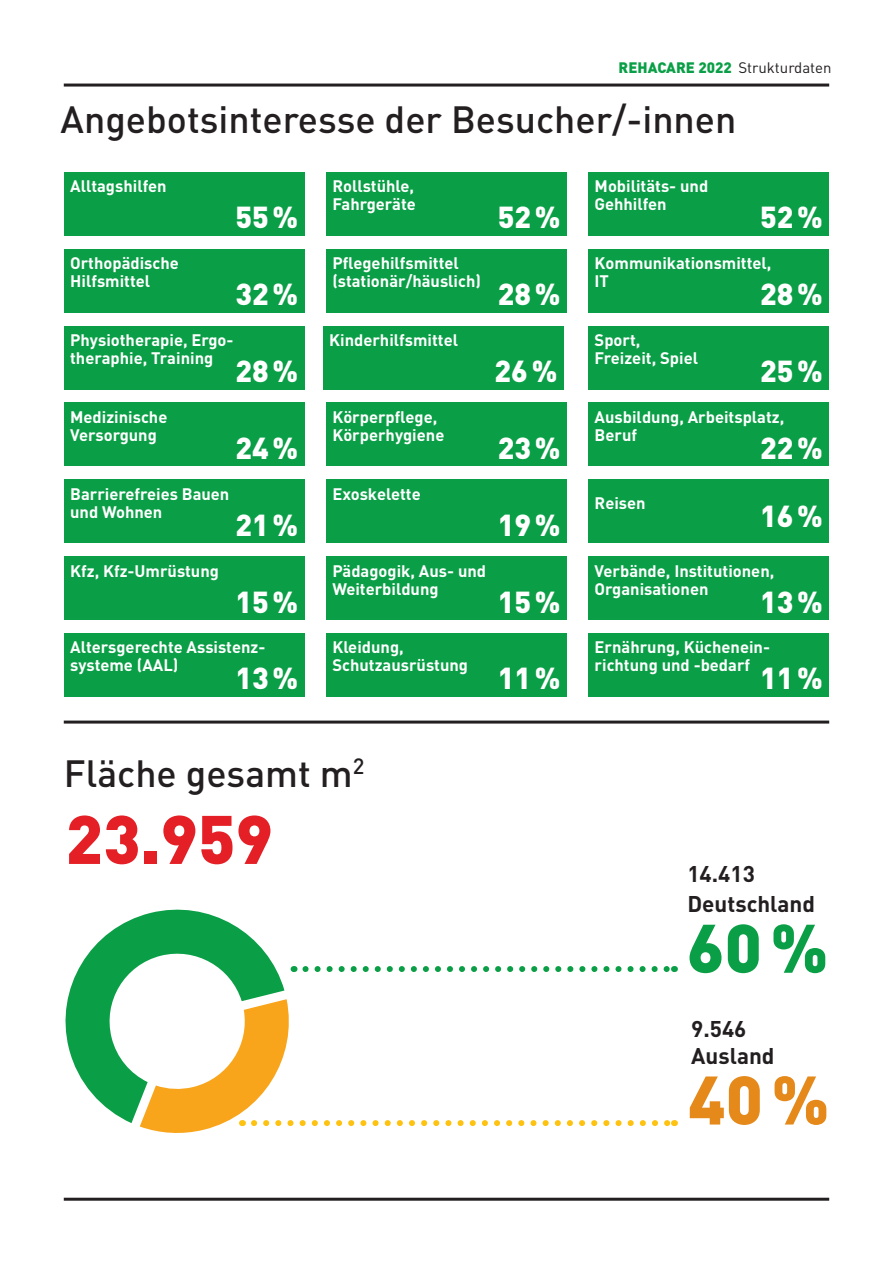
<style>
.page{position:relative;width:893px;height:1263px;background:#fff}
.page>*{position:absolute;margin:0;border:0;box-sizing:border-box;transform-origin:0 0}
.t1{font:900 67.5px "DIN Pro";color:#e41f25}
.t2{font:900 67.5px "DIN Pro";color:#e4891a}
.t3{font:900 67.5px "DIN Pro";color:#0a9f46}
.t4{font:500 37.5px "DIN Pro";color:#231f20}
.t5{font:900 30px "DIN Pro";color:#fff}
.t6{font:700 22.5px/27px "DIN Pro";color:#231f20}
.t7{font:700 16.5px/18px "DIN Pro";color:#fff}
.t8{font:15px "DIN Pro";color:#231f20}
.s1{font-weight:900;color:#0a9f46}
</style>
<div class="page">
<svg style="left:65px;top:909px;width:219px;height:214px;fill:#0a9f46"></svg>
<div style="left:326px;top:172px;width:241px;height:64px;background:#0a9f46"></div>
<div style="left:64px;top:172px;width:241px;height:64px;background:#0a9f46"></div>
<div style="left:588px;top:172px;width:241px;height:64px;background:#0a9f46"></div>
<div style="left:64px;top:249px;width:241px;height:64px;background:#0a9f46"></div>
<div style="left:588px;top:249px;width:241px;height:64px;background:#0a9f46"></div>
<div style="left:64px;top:326px;width:241px;height:63px;background:#0a9f46"></div>
<div style="left:326px;top:249px;width:241px;height:64px;background:#0a9f46"></div>
<div style="left:326px;top:403px;width:241px;height:63px;background:#0a9f46"></div>
<div style="left:64px;top:479px;width:241px;height:64px;background:#0a9f46"></div>
<div style="left:588px;top:403px;width:241px;height:63px;background:#0a9f46"></div>
<div style="left:64px;top:633px;width:241px;height:64px;background:#0a9f46"></div>
<div style="left:588px;top:326px;width:241px;height:63px;background:#0a9f46"></div>
<div style="left:326px;top:633px;width:241px;height:64px;background:#0a9f46"></div>
<div style="left:588px;top:633px;width:241px;height:64px;background:#0a9f46"></div>
<div style="left:326px;top:479px;width:241px;height:64px;background:#0a9f46"></div>
<div style="left:323px;top:326px;width:241px;height:63px;background:#0a9f46"></div>
<div style="left:64px;top:403px;width:241px;height:63px;background:#0a9f46"></div>
<div style="left:64px;top:556px;width:241px;height:64px;background:#0a9f46"></div>
<div style="left:326px;top:556px;width:241px;height:64px;background:#0a9f46"></div>
<div style="left:588px;top:479px;width:241px;height:64px;background:#0a9f46"></div>
<div style="left:588px;top:556px;width:241px;height:64px;background:#0a9f46"></div>
<hr style="left:64px;top:84px;width:765px;height:3px;background:#231f20">
<hr style="left:64px;top:720px;width:765px;height:3px;background:#231f20">
<svg style="left:305px;top:966px;width:363px;height:6px"></svg>
<svg style="left:140px;top:999px;width:528px;height:134px"></svg>
<hr style="left:64px;top:1198px;width:765px;height:3px;background:#231f20">
<p class="t8" style="left:619px;top:58px;width:214px"><span class="s1">REHACARE 2022</span> Strukturdaten</p>
<h2 class="t4" style="left:61px;top:94px;width:677px">Angebotsinteresse der Besucher/-innen</h2>
<p class="t7" style="left:332px;top:176px;width:85px">Rollstühle,<br>Fahrgeräte</p>
<p class="t7" style="left:595px;top:176px;width:115px">Mobilitäts- und<br>Gehhilfen</p>
<p class="t7" style="left:70px;top:176px;width:98px">Alltagshilfen</p>
<h3 class="t5" style="left:236px;top:197px;width:64px">55%</h3>
<h3 class="t5" style="left:498px;top:197px;width:64px">52%</h3>
<h3 class="t5" style="left:760px;top:197px;width:64px">52%</h3>
<p class="t7" style="left:70px;top:253px;width:110px">Orthopädische<br>Hilfsmittel</p>
<h3 class="t5" style="left:236px;top:274px;width:64px">32%</h3>
<p class="t7" style="left:332px;top:253px;width:150px">Pflegehilfsmittel (stationär/häuslich)</p>
<h3 class="t5" style="left:498px;top:274px;width:64px">28%</h3>
<p class="t7" style="left:595px;top:253px;width:178px">Kommunikationsmittel,<br>IT</p>
<h3 class="t5" style="left:760px;top:274px;width:64px">28%</h3>
<p class="t7" style="left:70px;top:330px;width:165px">Physiotherapie, Ergo&shy;theraphie, Training</p>
<h3 class="t5" style="left:236px;top:351px;width:64px">28%</h3>
<p class="t7" style="left:329px;top:330px;width:130px">Kinderhilfsmittel</p>
<h3 class="t5" style="left:495px;top:351px;width:64px">26%</h3>
<p class="t7" style="left:595px;top:330px;width:105px">Sport,<br>Freizeit, Spiel</p>
<h3 class="t5" style="left:760px;top:351px;width:64px">25%</h3>
<p class="t7" style="left:70px;top:407px;width:99px">Medizinische<br>Versorgung</p>
<h3 class="t5" style="left:236px;top:427px;width:64px">24%</h3>
<p class="t7" style="left:332px;top:407px;width:114px">Körperpflege,<br>Körperhygiene</p>
<h3 class="t5" style="left:498px;top:427px;width:64px">23%</h3>
<p class="t7" style="left:595px;top:407px;width:191px">Ausbildung, Arbeitsplatz,<br>Beruf</p>
<h3 class="t5" style="left:760px;top:427px;width:64px">22%</h3>
<p class="t7" style="left:70px;top:484px;width:161px">Barrierefreies Bauen und Wohnen</p>
<h3 class="t5" style="left:236px;top:504px;width:64px">21%</h3>
<p class="t7" style="left:70px;top:561px;width:150px">Kfz, Kfz-Umrüstung</p>
<h3 class="t5" style="left:236px;top:581px;width:64px">15%</h3>
<p class="t7" style="left:332px;top:484px;width:90px">Exoskelette</p>
<p class="t7" style="left:332px;top:561px;width:155px">Pädagogik, Aus- und<br>Weiterbildung</p>
<h3 class="t5" style="left:498px;top:504px;width:64px">19%</h3>
<h3 class="t5" style="left:498px;top:581px;width:64px">15%</h3>
<p class="t7" style="left:595px;top:493px;width:53px">Reisen</p>
<h3 class="t5" style="left:760px;top:495px;width:64px">16%</h3>
<p class="t7" style="left:595px;top:561px;width:181px">Verbände, Institutionen,<br>Organisationen</p>
<h3 class="t5" style="left:760px;top:581px;width:64px">13%</h3>
<p class="t7" style="left:70px;top:638px;width:197px">Altersgerechte Assistenz&shy;systeme (AAL)</p>
<h3 class="t5" style="left:236px;top:658px;width:64px">13%</h3>
<p class="t7" style="left:332px;top:638px;width:137px">Kleidung,<br>Schutzausrüstung</p>
<h3 class="t5" style="left:498px;top:658px;width:64px">11%</h3>
<p class="t7" style="left:595px;top:638px;width:175px">Ernährung, Küchenein&shy;richtung und -bedarf</p>
<h3 class="t5" style="left:760px;top:658px;width:64px">11%</h3>
<h2 class="t4" style="left:64px;top:748px;width:302px">Fläche gesamt m<sup>2</sup></h2>
<h1 class="t1" style="left:66px;top:794px;width:209px">23.959</h1>
<h3 class="t6" style="left:687px;top:858px;width:129px;line-height:30px">14.413<br>Deutschland</h3>
<h1 class="t3" style="left:687px;top:902px;width:143px">60%</h1>
<h3 class="t6" style="left:691px;top:1015px;width:85px">9.546<br>Ausland</h3>
<h1 class="t2" style="left:688px;top:1054px;width:143px">40%</h1>
</div>
